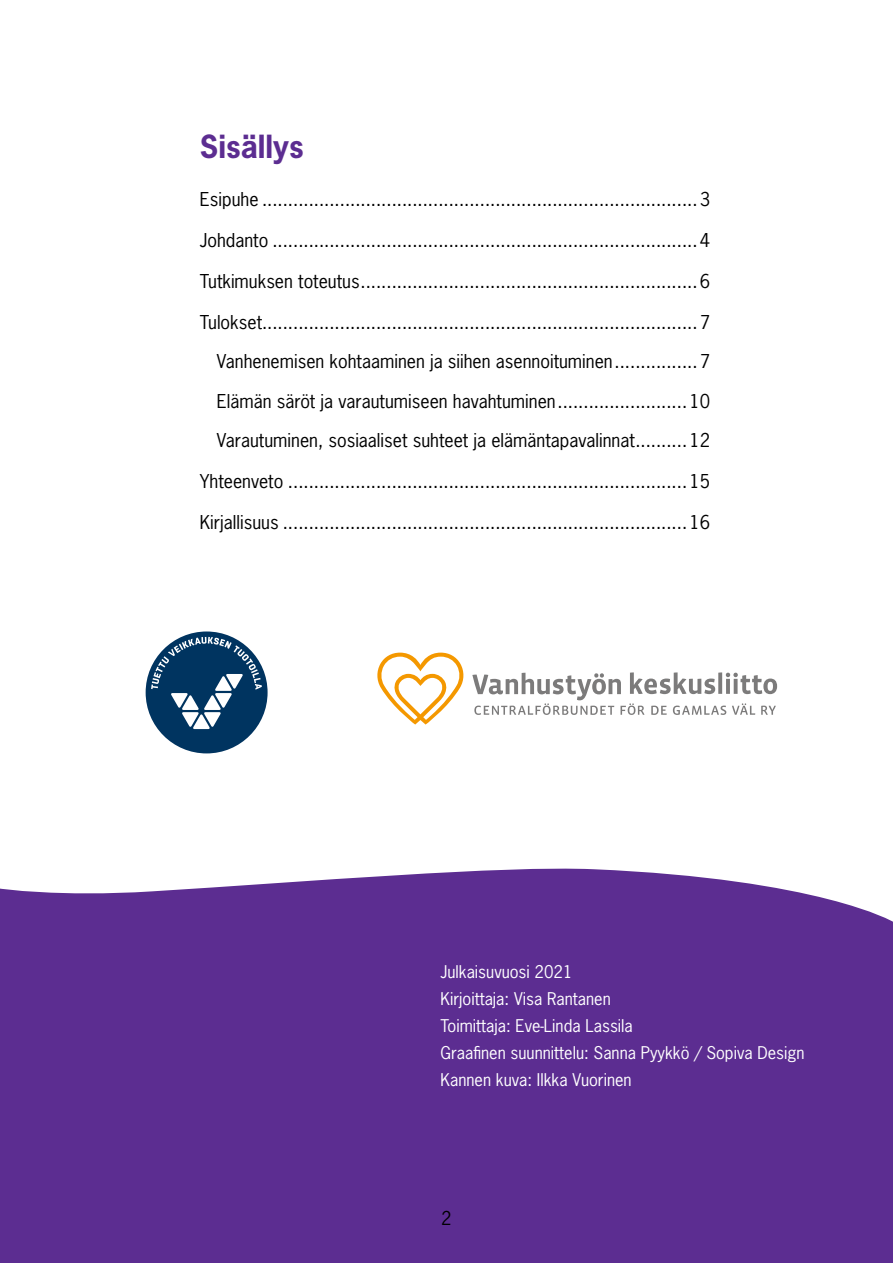
<style>
.page{position:relative;width:893px;height:1263px;background:#fff}
.page>*{position:absolute;margin:0;border:0;box-sizing:border-box;transform-origin:0 0}
.TOC_Heading{font:700 30px "News Gothic Std";color:#5c2d91}
.t1{font:18px "News Gothic Std";color:#000}
.apinalaatikko{font:16.5px "News Gothic Std";color:#fff}
</style>
<div class="page">
<div style="left:0;top:868px;width:893px;height:395px;background:#5c2d91"></div>
<svg style="left:146px;top:631px;width:122px;height:122px"></svg>
<svg style="left:377px;top:653px;width:87px;height:71px"></svg>
<svg style="left:472px;top:672px;width:305px;height:43px"></svg>
<p class="TOC_Heading" style="left:200px;top:126px;width:105px">Sisällys</p>
<p class="t1" style="left:200px;top:187px;width:512px">Esipuhe ....................................................................................3</p>
<p class="t1" style="left:200px;top:228px;width:512px">Johdanto ..................................................................................4</p>
<p class="t1" style="left:200px;top:269px;width:512px">Tutkimuksen toteutus.................................................................6</p>
<p class="t1" style="left:200px;top:310px;width:512px">Tulokset....................................................................................7</p>
<p class="t1" style="left:217px;top:350px;width:495px">Vanhenemisen kohtaaminen ja siihen asennoituminen................7</p>
<p class="t1" style="left:217px;top:389px;width:495px">Elämän säröt ja varautumiseen havahtuminen.........................10</p>
<p class="t1" style="left:217px;top:429px;width:495px">Varautuminen, sosiaaliset suhteet ja elämäntapavalinnat..........12</p>
<p class="t1" style="left:200px;top:470px;width:512px">Yhteenveto .............................................................................15</p>
<p class="t1" style="left:200px;top:511px;width:512px">Kirjallisuus ..............................................................................16</p>
<p class="apinalaatikko" style="left:441px;top:961px;width:134px">Julkaisuvuosi 2021</p>
<p class="apinalaatikko" style="left:441px;top:988px;width:172px">Kirjoittaja: Visa Rantanen</p>
<p class="apinalaatikko" style="left:441px;top:1015px;width:194px">Toimittaja: Eve-Linda Lassila</p>
<p class="apinalaatikko" style="left:441px;top:1042px;width:366px">Graafinen suunnittelu: Sanna Pyykkö / Sopiva Design</p>
<p class="apinalaatikko" style="left:441px;top:1069px;width:193px">Kannen kuva: Ilkka Vuorinen</p>
<p class="t1" style="left:441px;top:1207px;width:12px">2</p>
</div>
